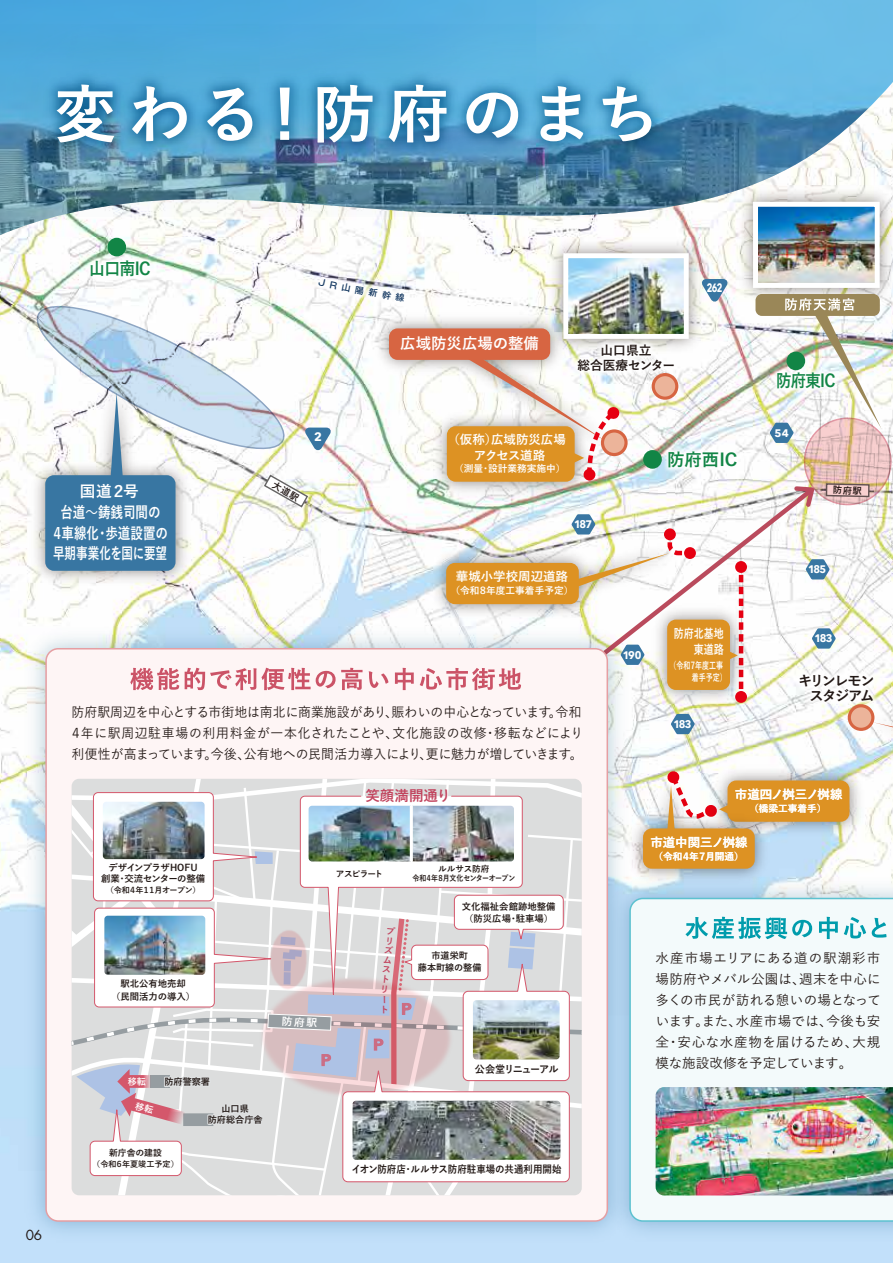
<style>
.page{position:relative;width:893px;height:1263px;background:#fff}
.page>*{position:absolute;margin:0;border:0;box-sizing:border-box;transform-origin:0 0}
.t1{font:700 63.3px "Yu Go Pr 6 N";letter-spacing:.14em;color:#fff}
.t2{font:700 17.4px "Yu Go Pr 6 N";letter-spacing:-.04em;color:#128546;scale:.91 1}
.t3{font:700 17.4px "Yu Go Pr 6 N";letter-spacing:-.04em;color:#128546}
.t4{font:700 17.4px "Yu Go Pr 6 N";letter-spacing:-.04em;color:#128546;scale:.88 1}
.t5{font:700 15.6px/20.5px "Yu Go Pr 6 N";color:#fff;text-align:center}
.t6{font:700 15.45px "Yu Go Pr 6 N";color:#fff}
.t7{font:700 14.55px "Yu Go Pr 6 N";color:#c2445e}
.t8{font:700 14.25px/15px "Yu Go Pr 6 N";letter-spacing:-.095em;color:#221815;text-align:right}
.t9{font:700 13.8px "Yu Go Pr 6 N";color:#d4576b;scale:1.1 1}
.t10{font:500 13.5px/21px "Yu Go Pr 6 N";letter-spacing:.005em;color:#221815;scale:.95 1}
.t11{font:500 13.5px/21px "Yu Go Pr 6 N";letter-spacing:.005em;color:#221815;text-align:justify}
.t12{font:13.5px "Futura Std";color:#221815}
.t13{font:700 12.75px/15px "Yu Go Pr 6 N";color:#221815;text-align:center}
.t14{font:700 12.45px/15.3px "Yu Go Pr 6 N";color:#fff;text-align:center}
.t15{font:700 12.45px "Yu Go Pr 6 N";letter-spacing:-.04em;color:#fff}
.t16{font:700 12.45px/15.5px "Yu Go Pr 6 N";color:#fff;text-align:right;scale:.8 1}
.t17{font:700 12px "Avenir Next";color:#fff;scale:.73 1}
.t18{font:700 12px "Avenir Next";color:#fff}
.t19{font:700 10.95px "Avenir Next";letter-spacing:-.06em;color:#fff;scale:.95 1}
.t20{font:700 10.95px "Avenir Next";letter-spacing:-.06em;color:#fff}
.t21{font:700 10.35px "Yu Go Pr 6 N";color:#221815;scale:.91 1}
.t22{font:700 10.35px "Yu Go Pr 6 N";letter-spacing:-.105em;color:#221815}
.t23{font:700 9.75px "Yu Go Pr 6 N";color:#fff}
.t24{font:700 9.75px/12.5px "Yu Go Pr 6 N";color:#fff;scale:.72 1}
.t25{font:700 9.75px "Yu Go Pr 6 N";letter-spacing:-.13em;color:#fff}
.t26{font:700 9.45px/12.1px "Yu Go Pr 6 N";color:#221815;text-align:center}
.t27{font:700 9.15px/10.6px "Yu Go Pr 6 N";color:#221815;text-align:center}
.t28{font:700 9.15px "Yu Go Pr 6 N";color:#fff}
.t29{font:700 9px/9.8px "Yu Go Pr 6 N";color:#c2445e;text-align:justify}
.t30{font:700 8.85px "Yu Go Pr 6 N";color:#221815}
.t31{font:700 8.7px "Yu Go Pr 6 N";letter-spacing:-.055em;color:#221815}
.t32{font:700 8.1px "Yu Go Pr 6 N";letter-spacing:-.105em;color:#221815}
.t33{font:700 8.1px "Yu Go Pr 6 N";color:#221815}
.t34{font:700 7.95px "Yu Go Pr 6 N";letter-spacing:-.08em;color:#221815;scale:.88 1}
.s1{font-family:"Koz Go Pr 6 N";font-weight:400}
</style>
<div class="page">
<img style="left:0;top:235px;width:893px;height:1028px">
<svg style="left:0;top:0;width:893px;height:235px"></svg>
<img style="left:260px;top:217px;width:208px;height:92px">
<img style="left:0;top:26px;width:724px;height:190px">
<svg style="left:805px;top:418px;width:86px;height:87px;background:#e3bdb1"></svg>
<div style="left:804px;top:417px;width:88px;height:88px;border:2px solid #d4576b;border-radius:50%"></div>
<img style="left:733px;top:182px;width:160px;height:126px">
<img style="left:759px;top:208px;width:115px;height:74px">
<div style="left:753px;top:202px;width:127px;height:86px;border:5px solid #fff"></div>
<div style="left:755px;top:294px;width:125px;height:22px;background:#9a8758;border-radius:6px"></div>
<img style="left:33px;top:203px;width:174px;height:135px">
<img style="left:611px;top:431px;width:183px;height:53px">
<img style="left:719px;top:315px;width:172px;height:134px">
<img style="left:817px;top:617px;width:76px;height:143px">
<img style="left:25px;top:373px;width:170px;height:218px">
<div style="left:45px;top:475px;width:131px;height:96px;background:#3876a2;border-radius:9px"></div>
<img style="left:543px;top:233px;width:166px;height:55px">
<img style="left:569px;top:259px;width:114px;height:29px">
<div style="left:563px;top:253px;width:126px;height:86px;border:5px solid #fff"></div>
<img style="left:853px;top:702px;width:40px;height:137px">
<svg style="left:873px;top:722px;width:20px;height:5px"></svg>
<img style="left:405px;top:309px;width:221px;height:152px">
<div style="left:389px;top:328px;width:161px;height:32px;background:#d76542;border-radius:9px"></div>
<div style="left:849px;top:706px;width:24px;height:23px;background:#ecb49a;border-radius:50%"></div>
<div style="left:848px;top:704px;width:26px;height:27px;border:3px solid #d76542;border-radius:50%"></div>
<img style="left:427px;top:406px;width:177px;height:78px">
<div style="left:447px;top:426px;width:128px;height:56px;background:#dd9223;border-radius:9px"></div>
<img style="left:774px;top:760px;width:95px;height:81px">
<div style="left:727px;top:780px;width:122px;height:42px;background:#dd9223;border-radius:9px"></div>
<img style="left:637px;top:834px;width:137px;height:35px">
<div style="left:643px;top:828px;width:112px;height:41px;background:#dd9223;border-radius:9px"></div>
<svg style="left:602px;top:431px;width:24px;height:23px"></svg>
<div style="left:601px;top:429px;width:27px;height:27px;border:3px solid #d76542;border-radius:50%"></div>
<svg style="left:583px;top:469px;width:13px;height:12px"></svg>
<svg style="left:464px;top:359px;width:156px;height:120px"></svg>
<div style="left:107px;top:238px;width:19px;height:18px;background:#128546;border-radius:50%"></div>
<svg style="left:699px;top:278px;width:28px;height:10px"></svg>
<img style="left:768px;top:298px;width:113px;height:146px">
<svg style="left:817px;top:557px;width:14px;height:24px"></svg>
<svg style="left:817px;top:626px;width:21px;height:24px"></svg>
<img style="left:521px;top:288px;width:210px;height:143px">
<svg style="left:377px;top:484px;width:440px;height:350px"></svg>
<svg style="left:792px;top:484px;width:26px;height:26px"></svg>
<img style="left:17px;top:619px;width:620px;height:632px">
<div style="left:46px;top:649px;width:561px;height:572px;background:#fef5f5;border-radius:12px"></div>
<svg style="left:130px;top:668px;width:49px;height:22px"></svg>
<svg style="left:185px;top:668px;width:178px;height:22px"></svg>
<svg style="left:369px;top:671px;width:19px;height:17px"></svg>
<svg style="left:395px;top:668px;width:19px;height:22px"></svg>
<svg style="left:420px;top:668px;width:101px;height:22px"></svg>
<img style="left:601px;top:869px;width:292px;height:382px">
<div style="left:629px;top:898px;width:264px;height:324px;background:#f3fafb"></div>
<img style="left:656px;top:1087px;width:237px;height:108px">
<svg style="left:685px;top:917px;width:127px;height:22px"></svg>
<svg style="left:819px;top:917px;width:19px;height:22px"></svg>
<svg style="left:844px;top:917px;width:22px;height:21px"></svg>
<svg style="left:872px;top:918px;width:14px;height:19px"></svg>
<img style="left:892px;top:941px;width:1px;height:145px">
<svg style="left:825px;top:482px;width:45px;height:16px"></svg>
<img style="left:37px;top:278px;width:368px;height:230px">
<img style="left:72px;top:779px;width:510px;height:416px">
<h1 class="t1" style="left:54px;top:79px;width:607px">変わる！防府のまち</h1>
<p class="t2" style="left:89px;top:259px;width:69px">山口南IC</p>
<p class="t5" style="left:51px;top:482px;width:118px">国道２号<br>台道<span class="s1">～</span>鋳銭司間の<br>４車線化・歩道設置の早期事業化を国に要望</p>
<p class="t6" style="left:400px;top:335px;width:140px">広域防災広場の整備</p>
<p class="t13" style="left:577px;top:343px;width:99px">山口県立<br>総合医療センター</p>
<p class="t17" style="left:707px;top:277px;width:23px">262</p>
<p class="t4" style="left:776px;top:371px;width:69px">防府東IC</p>
<p class="t18" style="left:314px;top:427px;width:9px">2</p>
<p class="t20" style="left:775px;top:423px;width:16px">54</p>
<p class="t14" style="left:447px;top:432px;width:120px">（仮称）広域防災広場アクセス道路</p>
<p class="t23" style="left:454px;top:463px;width:113px">（測量・設計業務実施中）</p>
<p class="t3" style="left:667px;top:450px;width:72px">防府西IC</p>
<p class="t19" style="left:574px;top:515px;width:21px">187</p>
<p class="t14" style="left:456px;top:569px;width:114px">華城小学校周辺道路</p>
<p class="t23" style="left:450px;top:585px;width:124px">（令和８年度工事着手予定）</p>
<p class="t19" style="left:623px;top:645px;width:21px">190</p>
<p class="t16" style="left:674px;top:626px;width:64px">防府北基地東道路</p>
<p class="t24" style="left:692px;top:659px;width:50px;text-indent:-22px">（令和７年度工事着手予定）</p>
<p class="t19" style="left:808px;top:560px;width:21px">185</p>
<p class="t19" style="left:814px;top:629px;width:21px">183</p>
<p class="t8" style="left:798px;top:673px;width:78px">キリンレモンスタジアム</p>
<p class="t10" style="left:70px;top:700px;width:542px">防府駅周辺を中心とする市街地は南北に商業施設があり、賑わいの中心となっています。令和<br>４年に駅周辺駐車場の利用料金が一本化されたことや、文化施設の改修・移転などにより利便性が高まっています。今後、公有地への民間活力導入により、更に魅力が増していきます。</p>
<p class="t26" style="left:101px;top:862px;width:106px;line-height:11.2px">デザインプラザHOFU<br>創業・交流センターの整備</p>
<p class="t32" style="left:106px;top:886px;width:96px">（令和４年１１月オープン）</p>
<p class="t26" style="left:111px;top:978px;width:86px">駅北公有地売却<br>（民間活力の導入）</p>
<p class="t28" style="left:128px;top:1076px;width:20px">移転</p>
<p class="t27" style="left:164px;top:1077px;width:47px">防府警察署</p>
<p class="t27" style="left:208px;top:1104px;width:56px">山口県<br>防府総合庁舎</p>
<p class="t30" style="left:109px;top:1148px;width:54px">新庁舎の建設</p>
<p class="t33" style="left:92px;top:1160px;width:88px">（令和６年夏竣工予定）</p>
<p class="t7" style="left:365px;top:787px;width:87px">笑顔満開通り</p>
<p class="t31" style="left:336px;top:869px;width:49px">アスピラート</p>
<p class="t29" style="left:387px;top:926px;width:6px;rotate:6deg">プリズムストリ</p>
<p class="t31" style="left:438px;top:864px;width:53px">ルルサス防府</p>
<p class="t34" style="left:412px;top:874px;width:118px">令和４年８月文化センターオープン</p>
<p class="t26" style="left:462px;top:901px;width:95px;text-align:left">文化福祉会館跡地整備（防災広場・駐車場）</p>
<p class="t26" style="left:418px;top:950px;width:65px">市道栄町<br>藤本町線の整備</p>
<p class="t9" style="left:321px;top:1052px;width:11px">P</p>
<p class="t9" style="left:373px;top:1037px;width:11px">P</p>
<p class="t9" style="left:401px;top:1001px;width:11px">P</p>
<p class="t22" style="left:475px;top:1063px;width:85px">公会堂リニューアル</p>
<p class="t21" style="left:352px;top:1163px;width:232px">イオン防府店・ルルサス防府駐車場の共通利用開始</p>
<p class="t19" style="left:673px;top:715px;width:21px">183</p>
<p class="t15" style="left:735px;top:788px;width:109px">市道四ノ桝三ノ桝線</p>
<p class="t23" style="left:749px;top:803px;width:79px">（橋梁工事着手）</p>
<p class="t14" style="left:650px;top:835px;width:99px">市道中関三ノ桝線</p>
<p class="t25" style="left:653px;top:850px;width:92px">（令和４年７月開通）</p>
<p class="t11" style="left:656px;top:946px;width:227px">水産市場エリアにある道の駅潮彩市場防府やメバル公園は、週末を中心に多くの市民が訪れる憩いの場となっています。また、水産市場では、今後も安全・安心な水産物を届けるため、大規模な施設改修を予定しています。</p>
<p class="t12" style="left:26px;top:1226px;width:18px">06</p>
</div>
